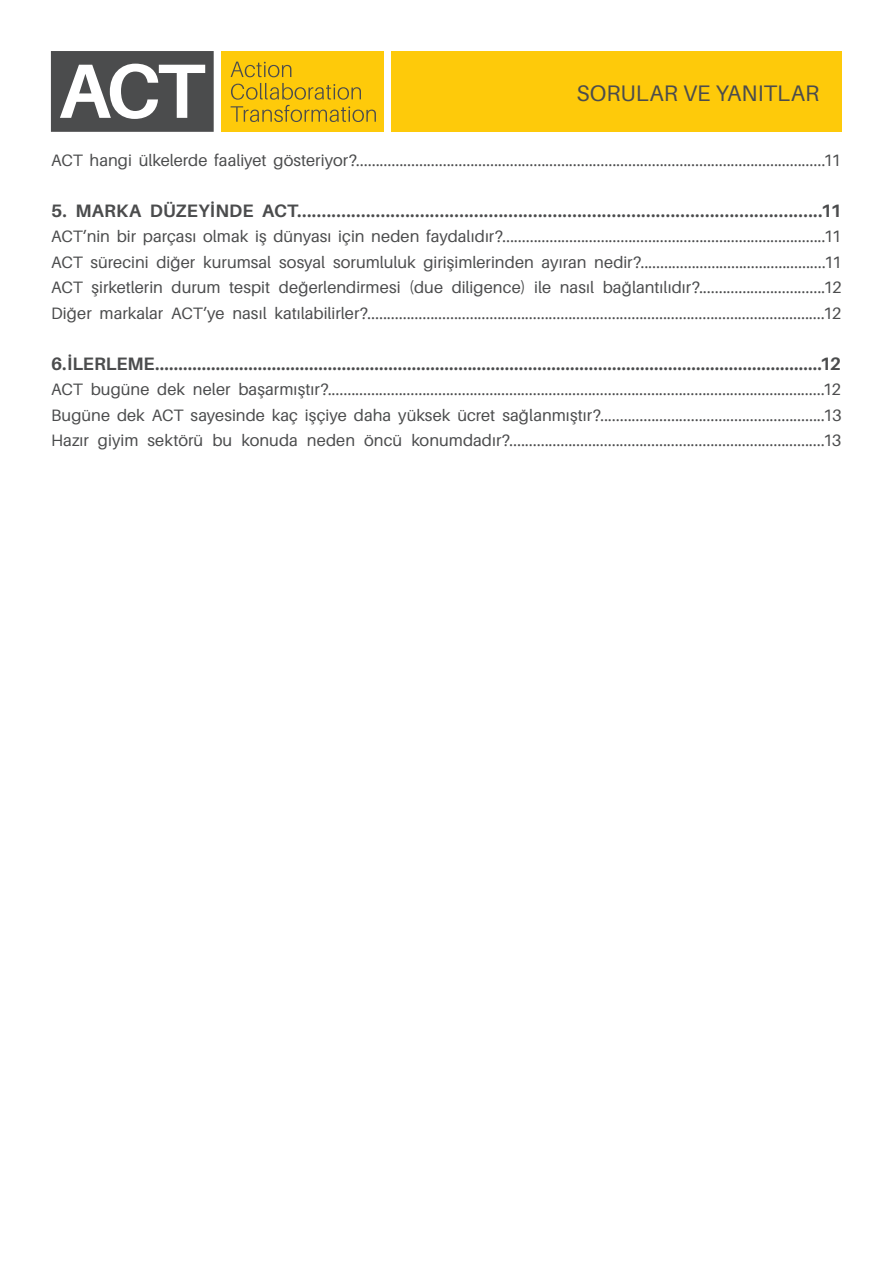
<style>
.page{position:relative;width:893px;height:1263px;background:#fff}
.page>*{position:absolute;margin:0;border:0;box-sizing:border-box;transform-origin:0 0}
.t1{font:22.5px "Aileron";color:#4b4c4d}
.t2{font:700 18px "Aileron";letter-spacing:.005em;color:#4b4c4d}
.t3{font:16.5px "Aileron";color:#4b4c4d}
</style>
<div class="page">
<div style="left:221px;top:51px;width:163px;height:81px;background:#feca0a"></div>
<svg style="left:51px;top:51px;width:163px;height:81px"></svg>
<svg style="left:231px;top:62px;width:60px;height:15px"></svg>
<svg style="left:231px;top:83px;width:145px;height:39px"></svg>
<div style="left:392px;top:51px;width:450px;height:81px;background:#feca0a"></div>
<p class="t1" style="left:577px;top:80px;width:244px">SORULAR VE YANITLAR</p>
<p class="t3" style="left:51px;top:151px;width:792px">ACT hangi ülkelerde faaliyet gösteriyor?.......................................................................................................................11</p>
<p class="t2" style="left:51px;top:200px;width:792px">5. MARKA DÜZEYİNDE ACT...........................................................................................................11</p>
<p class="t3" style="left:51px;top:228px;width:792px">ACT’nin bir parçası olmak iş dünyası için neden faydalıdır?..................................................................................11</p>
<p class="t3" style="left:51px;top:253px;width:792px">ACT sürecini diğer kurumsal sosyal sorumluluk girişimlerinden ayıran nedir?...............................................11</p>
<p class="t3" style="left:51px;top:279px;width:792px">ACT şirketlerin durum tespit değerlendirmesi (due diligence) ile nasıl bağlantılıdır?................................12</p>
<p class="t3" style="left:51px;top:304px;width:792px">Diğer markalar ACT’ye nasıl katılabilirler?....................................................................................................................12</p>
<p class="t2" style="left:51px;top:353px;width:791px">6. İLERLEME...............................................................................................................................................12</p>
<p class="t3" style="left:51px;top:381px;width:792px">ACT bugüne dek neler başarmıştır?..............................................................................................................................12</p>
<p class="t3" style="left:51px;top:406px;width:792px">Bugüne dek ACT sayesinde kaç işçiye daha yüksek ücret sağlanmıştır?.........................................................13</p>
<p class="t3" style="left:51px;top:432px;width:792px">Hazır giyim sektörü bu konuda neden öncü konumdadır?................................................................................13</p>
</div>
